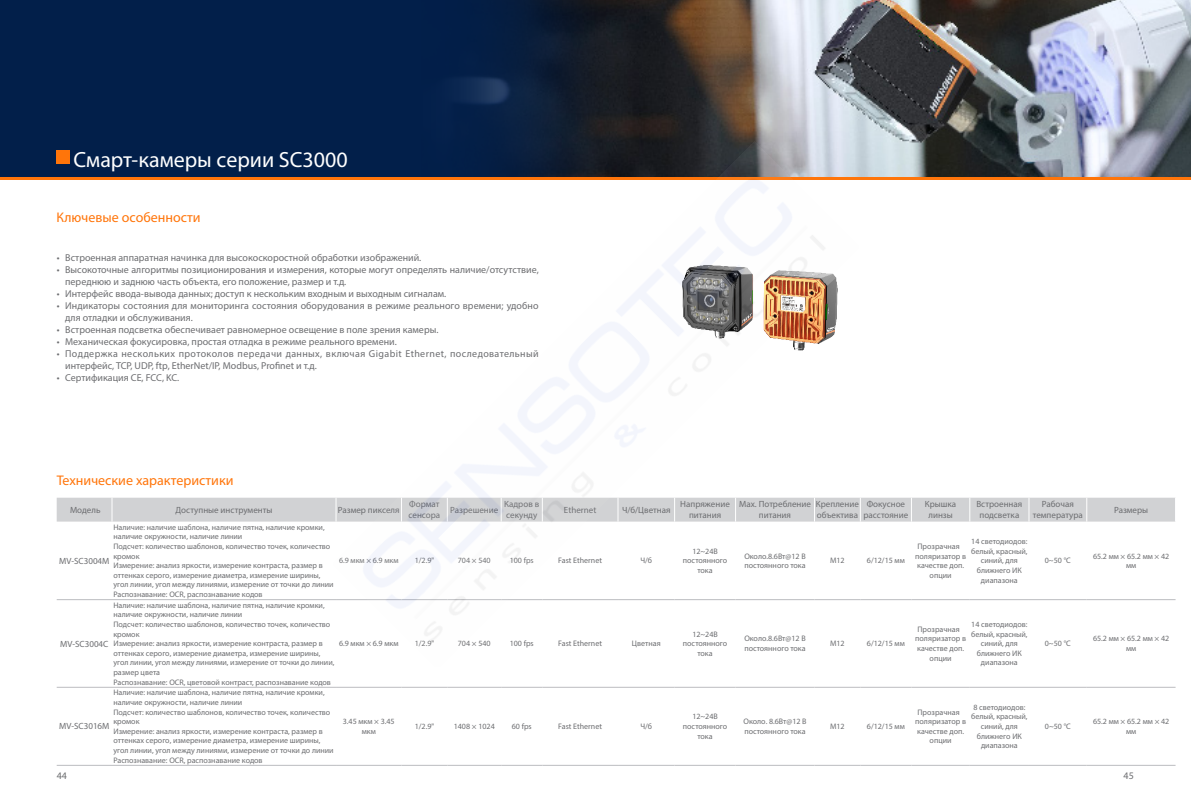
<style>
.page{position:relative;width:1191px;height:808px;background:#fff}
.page>*{position:absolute;margin:0;border:0;box-sizing:border-box;transform-origin:0 0}
.t1{font:22px "Myriad Pro";color:#fff}
.t2{font:14px "Myriad Pro";color:#ff750a}
.t3{font:10px/12px "Myriad Pro";color:#6c6d70}
.t4{font:10px/12px "Myriad Pro";letter-spacing:.04em;color:#6c6d70}
.t5{font:9px/10.8px "Myriad Pro";color:#6c6d70;text-align:center}
.t6{font:8px/9.6px "Myriad Pro";color:#6c6d70;text-align:center}
</style>
<div class="page">
<div style="left:57px;top:498px;width:1118px;height:24px;background:#d1d2d4"></div>
<hr style="left:112px;top:599px;width:224px;height:1px;background:#bcbdc0">
<hr style="left:112px;top:687px;width:224px;height:1px;background:#bcbdc0">
<hr style="left:112px;top:765px;width:224px;height:1px;background:#bcbdc0">
<hr style="left:57px;top:599px;width:55px;height:1px;background:#bcbdc0">
<hr style="left:814px;top:599px;width:46px;height:1px;background:#bcbdc0">
<hr style="left:860px;top:599px;width:51px;height:1px;background:#bcbdc0">
<hr style="left:911px;top:599px;width:58px;height:1px;background:#bcbdc0">
<hr style="left:969px;top:599px;width:60px;height:1px;background:#bcbdc0">
<hr style="left:1029px;top:599px;width:57px;height:1px;background:#bcbdc0">
<hr style="left:1086px;top:599px;width:89px;height:1px;background:#bcbdc0">
<hr style="left:57px;top:687px;width:55px;height:1px;background:#bcbdc0">
<hr style="left:57px;top:765px;width:55px;height:1px;background:#bcbdc0">
<hr style="left:336px;top:687px;width:65px;height:1px;background:#bcbdc0">
<hr style="left:401px;top:687px;width:46px;height:1px;background:#bcbdc0">
<hr style="left:447px;top:687px;width:54px;height:1px;background:#bcbdc0">
<hr style="left:501px;top:687px;width:41px;height:1px;background:#bcbdc0">
<hr style="left:542px;top:687px;width:76px;height:1px;background:#bcbdc0">
<hr style="left:618px;top:687px;width:56px;height:1px;background:#bcbdc0">
<hr style="left:674px;top:687px;width:61px;height:1px;background:#bcbdc0">
<hr style="left:735px;top:687px;width:79px;height:1px;background:#bcbdc0">
<hr style="left:814px;top:687px;width:46px;height:1px;background:#bcbdc0">
<hr style="left:860px;top:687px;width:51px;height:1px;background:#bcbdc0">
<hr style="left:911px;top:687px;width:58px;height:1px;background:#bcbdc0">
<hr style="left:969px;top:687px;width:60px;height:1px;background:#bcbdc0">
<hr style="left:1029px;top:687px;width:57px;height:1px;background:#bcbdc0">
<hr style="left:1086px;top:687px;width:89px;height:1px;background:#bcbdc0">
<hr style="left:336px;top:765px;width:65px;height:1px;background:#bcbdc0">
<hr style="left:401px;top:765px;width:46px;height:1px;background:#bcbdc0">
<hr style="left:447px;top:765px;width:54px;height:1px;background:#bcbdc0">
<hr style="left:501px;top:765px;width:41px;height:1px;background:#bcbdc0">
<hr style="left:542px;top:765px;width:76px;height:1px;background:#bcbdc0">
<hr style="left:618px;top:765px;width:56px;height:1px;background:#bcbdc0">
<hr style="left:674px;top:765px;width:61px;height:1px;background:#bcbdc0">
<hr style="left:735px;top:765px;width:79px;height:1px;background:#bcbdc0">
<hr style="left:814px;top:765px;width:46px;height:1px;background:#bcbdc0">
<hr style="left:860px;top:765px;width:51px;height:1px;background:#bcbdc0">
<hr style="left:911px;top:765px;width:58px;height:1px;background:#bcbdc0">
<hr style="left:969px;top:765px;width:60px;height:1px;background:#bcbdc0">
<hr style="left:1029px;top:765px;width:57px;height:1px;background:#bcbdc0">
<hr style="left:1086px;top:765px;width:89px;height:1px;background:#bcbdc0">
<img style="left:9px;top:0;width:1182px;height:178px">
<div style="left:56px;top:151px;width:14px;height:13px;background:#ff750a"></div>
<hr style="left:0;top:178px;width:1191px;height:2px;background:#ff750a">
<img style="left:333px;top:141px;width:525px;height:500px">
<h1 class="t1" style="left:73px;top:146px;width:276px">Смарт-камеры серии SC3000</h1>
<h2 class="t2" style="left:56px;top:209px;width:146px">Ключевые особенности</h2>
<p class="t3" style="left:57px;top:252px;width:366px">• Встроенная аппаратная начинка для высокоскоростной обработки изображений.</p>
<p class="t3" style="left:65px;top:264px;width:475px;text-indent:-9px">• Высокоточные алгоритмы позиционирования и измерения, которые могут определять наличие/отсутствие, переднюю и заднюю часть объекта, его положение, размер и т.д.</p>
<p class="t3" style="left:57px;top:288px;width:391px">• Интерфейс ввода-вывода данных; доступ к нескольким входным и выходным сигналам.</p>
<p class="t3" style="left:65px;top:300px;width:475px;text-indent:-9px">• Индикаторы состояния для мониторинга состояния оборудования в режиме реального времени; удобно для отладки и обслуживания.</p>
<p class="t3" style="left:57px;top:324px;width:383px">• Встроенная подсветка обеспечивает равномерное освещение в поле зрения камеры.</p>
<p class="t3" style="left:57px;top:336px;width:341px">• Механическая фокусировка, простая отладка в режиме реального времени.</p>
<p class="t4" style="left:65px;top:348px;width:475px;text-indent:-9px">• Поддержка нескольких протоколов передачи данных, включая Gigabit Ethernet, последовательный интерфейс, TCP, UDP, ftp, EtherNet/IP, Modbus, Profinet и т.д.</p>
<p class="t3" style="left:57px;top:372px;width:124px">• Сертификация CE, FCC, KC.</p>
<h2 class="t2" style="left:57px;top:472px;width:178px">Технические характеристики</h2>
<p class="t5" style="left:70px;top:504px;width:32px">Модель</p>
<p class="t5" style="left:176px;top:504px;width:98px">Доступные инструменты</p>
<p class="t5" style="left:338px;top:504px;width:63px">Размер пикселя</p>
<p class="t5" style="left:408px;top:499px;width:33px;text-align:left">Формат сенсора</p>
<p class="t5" style="left:450px;top:504px;width:49px">Разрешение</p>
<p class="t5" style="left:504px;top:499px;width:37px;text-align:left">Кадров в секунду</p>
<p class="t5" style="left:564px;top:504px;width:34px">Ethernet</p>
<p class="t5" style="left:622px;top:504px;width:50px">Ч/б/Цветная</p>
<p class="t5" style="left:680px;top:499px;width:51px">Напряжение питания</p>
<p class="t5" style="left:739px;top:499px;width:73px">Max. Потребление питания</p>
<p class="t5" style="left:816px;top:499px;width:44px;text-align:left">Крепление объектива</p>
<p class="t5" style="left:863px;top:499px;width:46px">Фокусное расстояние</p>
<p class="t5" style="left:925px;top:499px;width:33px">Крышка линзы</p>
<p class="t5" style="left:976px;top:499px;width:47px">Встроенная подсветка</p>
<p class="t5" style="left:1032px;top:499px;width:52px">Рабочая температура</p>
<p class="t5" style="left:1114px;top:504px;width:36px">Размеры</p>
<p class="t5" style="left:59px;top:555px;width:52px">MV-SC3004M</p>
<p class="t6" style="left:113px;top:522px;width:222px;text-align:left">Наличие: наличие шаблона, наличие пятна, наличие кромки, наличие окружности, наличие линии<br>Подсчет: количество шаблонов, количество точек, количество кромок<br>Измерение: анализ яркости, измерение контраста, размер в оттенках серого, измерение диаметра, измерение ширины, угол линии, угол между линиями, измерение от точки до линии Распознавание: OCR, распознавание кодов</p>
<p class="t6" style="left:915px;top:541px;width:52px">Прозрачная，поляризатор в качестве доп. опции</p>
<p class="t6" style="left:971px;top:536px;width:58px">14 светодиодов: белый, красный, синий, для ближнего ИК диапазона</p>
<p class="t6" style="left:339px;top:556px;width:61px">6.9 мкм × 6.9 мкм</p>
<p class="t6" style="left:415px;top:556px;width:21px">1/2.9"</p>
<p class="t6" style="left:458px;top:556px;width:34px">704 × 540</p>
<p class="t6" style="left:510px;top:556px;width:26px">100 fps</p>
<p class="t6" style="left:558px;top:556px;width:45px">Fast Ethernet</p>
<p class="t6" style="left:640px;top:556px;width:13px">Ч/б</p>
<p class="t6" style="left:683px;top:546px;width:46px">12~24В постоянного тока</p>
<p class="t6" style="left:744px;top:551px;width:63px;text-align:left">Около.8.6Вт@12 В постоянного тока</p>
<p class="t6" style="left:830px;top:556px;width:16px">M12</p>
<p class="t6" style="left:867px;top:556px;width:39px">6/12/15 мм</p>
<p class="t6" style="left:1044px;top:556px;width:27px">0~50 °C</p>
<p class="t6" style="left:1093px;top:551px;width:78px">65.2 мм × 65.2 мм × 42 мм</p>
<p class="t6" style="left:113px;top:600px;width:222px;text-align:left">Наличие: наличие шаблона, наличие пятна, наличие кромки, наличие окружности, наличие линии<br>Подсчет: количество шаблонов, количество точек, количество кромок<br>Измерение: анализ яркости, измерение контраста, размер в оттенках серого, измерение диаметра, измерение ширины, угол линии, угол между линиями, измерение от точки до линии, размер цвета<br>Распознавание: OCR, цветовой контраст, распознавание кодов</p>
<p class="t6" style="left:339px;top:638px;width:61px">6.9 мкм × 6.9 мкм</p>
<p class="t6" style="left:415px;top:638px;width:21px">1/2.9"</p>
<p class="t6" style="left:458px;top:638px;width:34px">704 × 540</p>
<p class="t6" style="left:510px;top:638px;width:26px">100 fps</p>
<p class="t6" style="left:558px;top:638px;width:45px">Fast Ethernet</p>
<p class="t6" style="left:632px;top:638px;width:30px">Цветная</p>
<p class="t6" style="left:683px;top:629px;width:46px">12~24В постоянного тока</p>
<p class="t6" style="left:744px;top:634px;width:63px;text-align:left">Около.8.6Вт@12 В постоянного тока</p>
<p class="t6" style="left:830px;top:638px;width:16px">M12</p>
<p class="t6" style="left:867px;top:638px;width:39px">6/12/15 мм</p>
<p class="t5" style="left:60px;top:638px;width:50px">MV-SC3004C</p>
<p class="t6" style="left:113px;top:688px;width:222px;text-align:left">Наличие: наличие шаблона, наличие пятна, наличие кромки, наличие окружности, наличие линии<br>Подсчет: количество шаблонов, количество точек, количество кромок<br>Измерение: анализ яркости, измерение контраста, размер в оттенках серого, измерение диаметра, измерение ширины, угол линии, угол между линиями, измерение от точки до линии Распознавание: OCR, распознавание кодов</p>
<p class="t5" style="left:59px;top:721px;width:52px">MV-SC3016M</p>
<p class="t6" style="left:343px;top:717px;width:53px">3.45 мкм × 3.45 мкм</p>
<p class="t6" style="left:415px;top:721px;width:21px">1/2.9"</p>
<p class="t6" style="left:454px;top:721px;width:42px">1408 × 1024</p>
<p class="t6" style="left:512px;top:721px;width:21px">60 fps</p>
<p class="t6" style="left:558px;top:721px;width:45px">Fast Ethernet</p>
<p class="t6" style="left:640px;top:721px;width:13px">Ч/б</p>
<p class="t6" style="left:683px;top:712px;width:46px">12~24В постоянного тока</p>
<p class="t6" style="left:743px;top:717px;width:65px;text-align:left">Около. 8.6Вт@12 В постоянного тока</p>
<p class="t6" style="left:830px;top:721px;width:16px">M12</p>
<p class="t6" style="left:867px;top:721px;width:39px">6/12/15 мм</p>
<p class="t6" style="left:915px;top:624px;width:52px">Прозрачная，поляризатор в качестве доп. опции</p>
<p class="t6" style="left:971px;top:619px;width:58px">14 светодиодов: белый, красный, синий, для ближнего ИК диапазона</p>
<p class="t6" style="left:915px;top:707px;width:52px">Прозрачная，поляризатор в качестве доп. опции</p>
<p class="t6" style="left:971px;top:702px;width:58px">8 светодиодов: белый, красный, синий, для ближнего ИК диапазона</p>
<p class="t6" style="left:1044px;top:638px;width:27px">0~50 °C</p>
<p class="t6" style="left:1093px;top:634px;width:78px">65.2 мм × 65.2 мм × 42 мм</p>
<p class="t6" style="left:1045px;top:721px;width:27px">0~50 °C</p>
<p class="t6" style="left:1093px;top:717px;width:78px">65.2 мм × 65.2 мм × 42 мм</p>
<p class="t3" style="left:57px;top:769px;width:12px">44</p>
<p class="t3" style="left:1123px;top:769px;width:12px">45</p>
</div>
